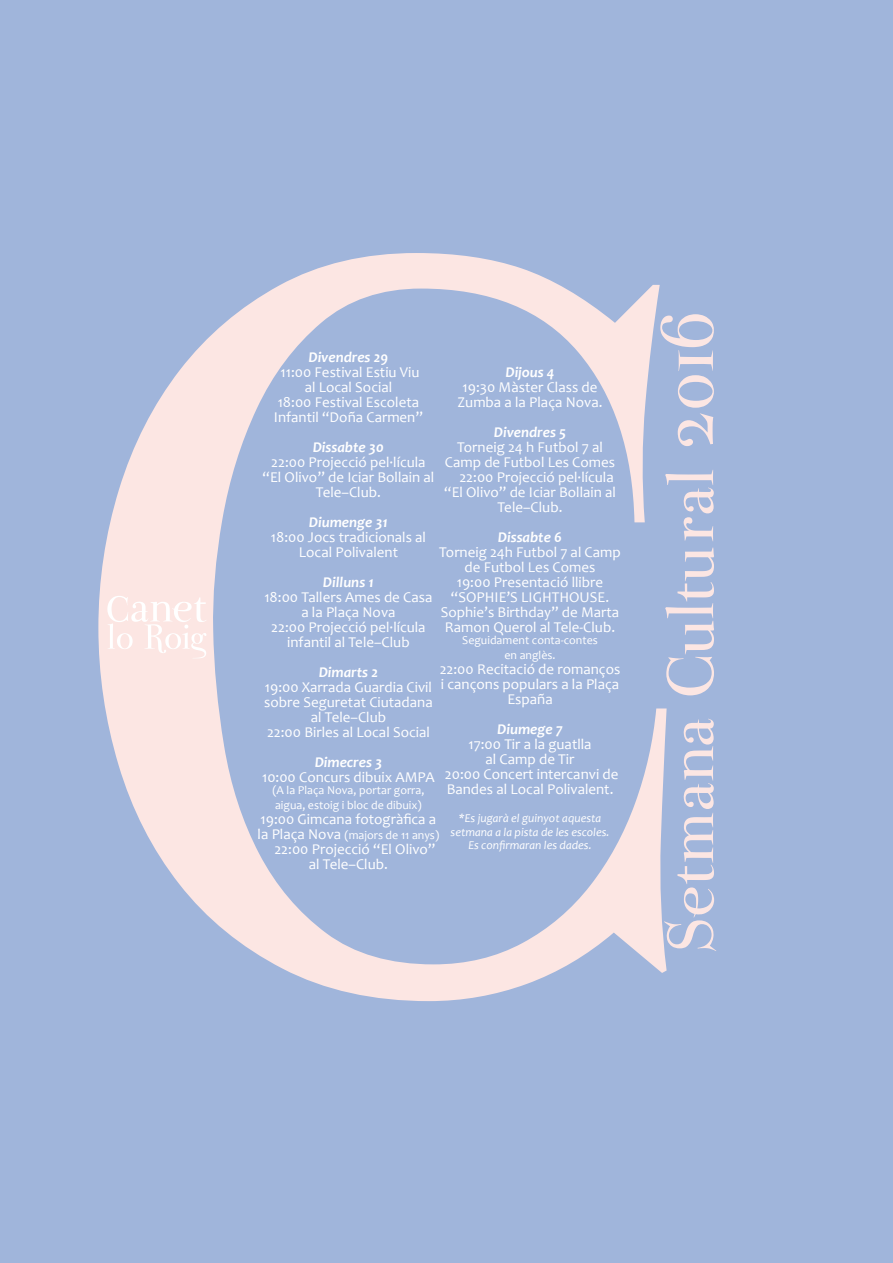
<style>
.page{position:relative;width:893px;height:1263px;background:#a0b5db}
.page>*{position:absolute;margin:0;border:0;box-sizing:border-box;transform-origin:0 0}
.t1{font:78px "Parma Petit";color:#fce6e3}
.t2{font:15px/15px "Candara";color:#fff;text-align:center}
.t3{font:italic 700 15px "Candara";color:#fff}
.t4{font:12px/15px "Candara";color:#fff}
.t5{font:italic 12px/13.5px "Candara";color:#fff;text-align:center}
.s1{font-size:15px}
</style>
<div class="page">
<svg style="left:98px;top:253px;width:569px;height:748px"></svg>
<svg style="left:107px;top:596px;width:100px;height:62px;background:#fcebe8"></svg>
<p class="t3" style="left:308px;top:347px;width:81px">Divendres 29</p>
<p class="t2" style="left:274px;top:364px;width:151px">11:00 Festival Estiu Viu al Local Social<br>18:00 Festival Escoleta<br>Infantil “Doña Carmen”</p>
<p class="t3" style="left:313px;top:437px;width:73px">Dissabte 30</p>
<p class="t2" style="left:263px;top:454px;width:173px">22:00 Projecció pel·lícula “El Olivo” de Iciar Bollain al<br>Tele–Club.</p>
<p class="t3" style="left:309px;top:512px;width:80px">Diumenge 31</p>
<p class="t2" style="left:271px;top:529px;width:157px">18:00 Jocs tradicionals al<br>Local Polivalent</p>
<p class="t3" style="left:323px;top:572px;width:52px">Dilluns 1</p>
<p class="t2" style="left:264px;top:589px;width:170px">18:00 Tallers Ames de Casa a la Plaça Nova<br>22:00 Projecció pel·lícula infantil al Tele–Club</p>
<p class="t3" style="left:319px;top:662px;width:61px">Dimarts 2</p>
<p class="t2" style="left:264px;top:679px;width:170px">19:00 Xarrada Guardia Civil sobre Seguretat Ciutadana al Tele–Club<br>22:00 Birles al Local Social</p>
<p class="t3" style="left:315px;top:752px;width:69px">Dimecres 3</p>
<p class="t2" style="left:262px;top:769px;width:174px">10:00 Concurs dibuix AMPA</p>
<p class="t4" style="left:272px;top:782px;width:154px">(A la Plaça Nova, portar gorra, aigua, estoig i bloc de dibuix)</p>
<p class="t2" style="left:261px;top:811px;width:177px">19:00 Gimcana fotogràfica a</p>
<p class="t4" style="left:258px;top:827px;width:183px"><span class="s1">la Plaça Nova</span> (majors de 11 anys)</p>
<p class="t2" style="left:309px;top:841px;width:128px;text-align:left;text-indent:-35px">22:00 Projecció “El Olivo” al Tele–Club.</p>
<p class="t3" style="left:505px;top:362px;width:51px">Dijous 4</p>
<p class="t2" style="left:457px;top:379px;width:147px">19:30 Màster Class de<br>Zumba a la Plaça Nova.</p>
<p class="t3" style="left:494px;top:422px;width:74px">Divendres 5</p>
<p class="t2" style="left:457px;top:439px;width:147px">Torneig 24 h Futbol 7 al</p>
<p class="t2" style="left:445px;top:454px;width:172px">Camp de Futbol Les Comes</p>
<p class="t2" style="left:459px;top:469px;width:156px">22:00 Projecció pel·lícula</p>
<p class="t2" style="left:444px;top:484px;width:173px">“El Olivo” de Iciar Bollain al</p>
<p class="t2" style="left:498px;top:499px;width:66px">Tele–Club.</p>
<p class="t3" style="left:498px;top:527px;width:66px">Dissabte 6</p>
<p class="t2" style="left:439px;top:544px;width:183px">Torneig 24h Futbol 7 al Camp de Futbol Les Comes<br>19:00 Presentació llibre “SOPHIE’S LIGHTHOUSE.<br>Sophie’s Birthday” de Marta<br>Ramon Querol al Tele-Club.</p>
<p class="t4" style="left:462px;top:632px;width:137px;text-align:center">Seguidament conta-contes en anglès.</p>
<p class="t2" style="left:440px;top:661px;width:182px">22:00 Recitació de romanços i cançons populars a la Plaça<br>España</p>
<p class="t3" style="left:497px;top:719px;width:67px">Diumege 7</p>
<p class="t2" style="left:445px;top:736px;width:175px">17:00 Tir a la guatlla<br>al Camp de Tir<br>20:00 Concert intercanvi de<br>Bandes al Local Polivalent.</p>
<p class="t5" style="left:451px;top:811px;width:160px">*Es jugarà el guinyot aquesta setmana a la pista de les escoles.<br>Es confirmaran les dades.</p>
<h1 class="t1" style="left:647px;top:953px;width:644px;rotate:-90deg">Setmana Cultural 2016</h1>
</div>
